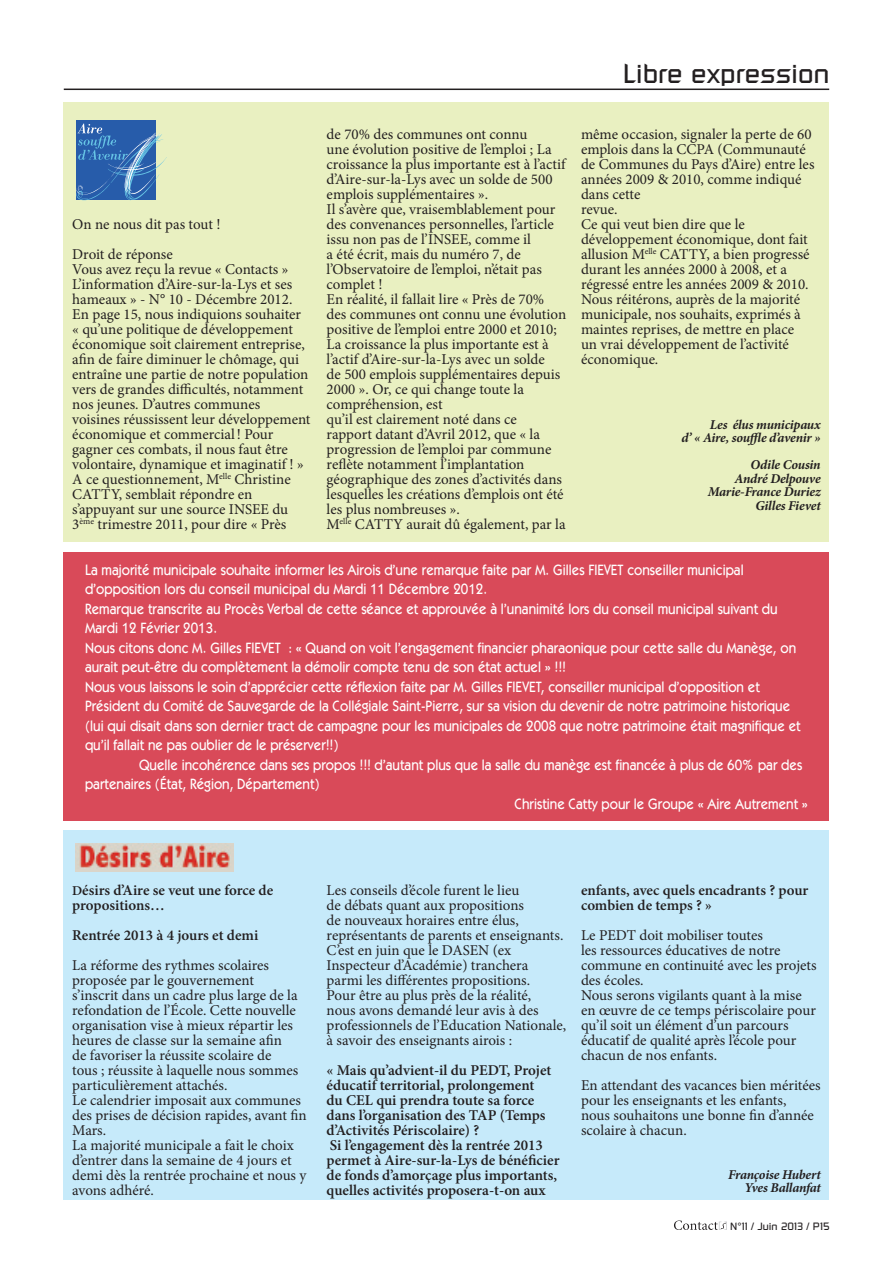
<style>
.page{position:relative;width:893px;height:1263px;background:#fff}
.page>*{position:absolute;margin:0;border:0;box-sizing:border-box;transform-origin:0 0}
.t1{font:27px "Russell Square";color:#231f20}
.t2{font:15px/15px "Minion Pro";color:#231f20}
.t3{font:500 15px/19.5px "Itc Kabel";color:#fff;scale:.9 1}
.t4{font:600 15px/15px "Minion Pro";color:#231f20}
.t5{font:italic 700 13.5px/13.5px "Minion Pro";letter-spacing:-.02em;color:#231f20;text-align:right}
.t6{font:10.5px "Russell Square";color:#231f20}
.s1{font-size:13.5px}
</style>
<div class="page">
<div style="left:64px;top:102px;width:765px;height:439px;background:#e9f0c1"></div>
<div style="left:64px;top:830px;width:765px;height:369px;background:#c6eafa"></div>
<img style="left:75px;top:844px;width:159px;height:28px">
<div style="left:76px;top:120px;width:80px;height:80px;background:#275caa"></div>
<svg style="left:76px;top:123px;width:91px;height:77px"></svg>
<svg style="left:674px;top:1220px;width:53px;height:10px"></svg>
<hr style="left:64px;top:89px;width:765px;height:1px;background:#231f20">
<div style="left:64px;top:552px;width:765px;height:268px;background:#d94a59"></div>
<h1 class="t1" style="left:623px;top:57px;width:208px">Libre expression</h1>
<p class="t2" style="left:72px;top:209px;width:150px;line-height:30px">On ne nous dit pas tout !<br>Droit de réponse</p>
<p class="t2" style="left:72px;top:262px;width:240px">Vous avez reçu la revue « Contacts » L’information d’Aire-sur-la-Lys et ses hameaux » - N° 10 - Décembre 2012.<br>En page 15, nous indiquions souhaiter « qu’une politique de développement économique soit clairement entreprise, afin de faire diminuer le chômage, qui entraîne une partie de notre population vers de grandes difficultés, notamment nos jeunes. D’autres communes voisines réussissent leur développement économique et commercial! Pour gagner ces combats, il nous faut être volontaire, dynamique et imaginatif ! » A ce questionnement, M<sup>elle</sup> Christine CATTY, semblait répondre en s’appuyant sur une source INSEE du 3<sup>ème</sup> trimestre 2011, pour dire « Près</p>
<p class="t2" style="left:327px;top:127px;width:241px">de 70% des communes ont connu<br>une évolution positive de l’emploi ; La croissance la plus importante est à l’actif d’Aire-sur-la-Lys avec un solde de 500 emplois supplémentaires ».<br>Il s’avère que, vraisemblablement pour des convenances personnelles, l’article issu non pas de l’INSEE, comme il<br>a été écrit, mais du numéro 7, de l’Observatoire de l’emploi, n’était pas complet !<br>En réalité, il fallait lire « Près de 70% des communes ont connu une évolution positive de l’emploi entre 2000 et 2010; La croissance la plus importante est à l’actif d’Aire-sur-la-Lys avec un solde<br>de 500 emplois supplémentaires depuis 2000 ». Or, ce qui change toute la compréhension, est<br>qu’il est clairement noté dans ce<br>rapport datant d’Avril 2012, que « la progression de l’emploi par commune reflète notamment l’implantation géographique des zones d’activités dans lesquelles les créations d’emplois ont été les plus nombreuses ».<br>M<sup>elle</sup> CATTY aurait dû également, par la</p>
<p class="t2" style="left:581px;top:127px;width:235px">même occasion, signaler la perte de 60 emplois dans la CCPA (Communauté de Communes du Pays d’Aire) entre les années 2009 &amp; 2010, comme indiqué dans cette<br>revue.<br>Ce qui veut bien dire que le développement économique, dont fait allusion M<sup>elle</sup> CATTY, a bien progressé durant les années 2000 à 2008, et a régressé entre les années 2009 &amp; 2010.<br>Nous réitérons, auprès de la majorité municipale, nos souhaits, exprimés à maintes reprises, de mettre en place<br>un vrai développement de l’activité économique.</p>
<p class="t5" style="left:682px;top:417px;width:141px">Les élus municipaux<br>d’ « Aire, souffle d’avenir »</p>
<p class="t5" style="left:708px;top:458px;width:114px">Odile Cousin<br>André Delpouve<br>Marie-France Duriez<br>Gilles Fievet</p>
<p class="t3" style="left:85px;top:560px;width:797px">La majorité municipale souhaite informer les Airois d’une remarque faite par M. Gilles FIEVET conseiller municipal d’opposition lors du conseil municipal du Mardi 11 Décembre 2012.<br>Remarque transcrite au Procès Verbal de cette séance et approuvée à l’unanimité lors du conseil municipal suivant du Mardi 12 Février 2013.<br>Nous citons donc M. Gilles FIEVET : « Quand on voit l’engagement financier pharaonique pour cette salle du Manège, on aurait peut-être du complètement la démolir compte tenu de son état actuel » !!!<br>Nous vous laissons le soin d’apprécier cette réflexion faite par M. Gilles FIEVET, conseiller municipal d’opposition et Président du Comité de Sauvegarde de la Collégiale Saint-Pierre, sur sa vision du devenir de notre patrimoine historique (lui qui disait dans son dernier tract de campagne pour les municipales de 2008 que notre patrimoine était magnifique et qu’il fallait ne pas oublier de le préserver!!)</p>
<p class="t3" style="left:139px;top:755px;width:738px">Quelle incohérence dans ses propos !!! d’autant plus que la salle du manège est financée à plus de 60% par des</p>
<p class="t3" style="left:85px;top:774px;width:262px">partenaires (état, région, département)</p>
<p class="t3" style="left:515px;top:794px;width:327px">Christine Catty pour le Groupe « Aire Autrement »</p>
<p class="t4" style="left:72px;top:883px;width:202px"><span class="s1">D</span>ésirs d’Aire se veut une force de propositions…</p>
<p class="t4" style="left:72px;top:928px;width:188px">Rentrée 2013 à 4 jours et demi</p>
<p class="t2" style="left:72px;top:958px;width:236px">La réforme des rythmes scolaires proposée par le gouvernement<br>s’inscrit dans un cadre plus large de la refondation de l’École. Cette nouvelle organisation vise à mieux répartir les heures de classe sur la semaine afin<br>de favoriser la réussite scolaire de<br>tous ; réussite à laquelle nous sommes particulièrement attachés.<br>Le calendrier imposait aux communes des prises de décision rapides, avant fin Mars.<br>La majorité municipale a fait le choix d’entrer dans la semaine de 4 jours et demi dès la rentrée prochaine et nous y avons adhéré.</p>
<p class="t2" style="left:327px;top:883px;width:241px">Les conseils d’école furent le lieu<br>de débats quant aux propositions<br>de nouveaux horaires entre élus, représentants de parents et enseignants.<br>C’est en juin que le DASEN (ex Inspecteur d’Académie) tranchera parmi les différentes propositions.<br>Pour être au plus près de la réalité,<br>nous avons demandé leur avis à des professionnels de l’Education Nationale, à savoir des enseignants airois :</p>
<p class="t4" style="left:327px;top:1063px;width:234px">« Mais qu’advient-il du PEDT, Projet éducatif territorial, prolongement<br>du CEL qui prendra toute sa force dans l’organisation des TAP (Temps d’Activités Périscolaire) ?<br>Si l’engagement dès la rentrée 2013 permet à Aire-sur-la-Lys de bénéficier de fonds d’amorçage plus importants, quelles activités proposera-t-on aux</p>
<p class="t4" style="left:581px;top:883px;width:229px">enfants, avec quels encadrants ? pour combien de temps ? »</p>
<p class="t2" style="left:581px;top:928px;width:237px">Le PEDT doit mobiliser toutes<br>les ressources éducatives de notre commune en continuité avec les projets des écoles.<br>Nous serons vigilants quant à la mise en œuvre de ce temps périscolaire pour qu’il soit un élément d’un parcours éducatif de qualité après l’école pour chacun de nos enfants.</p>
<p class="t2" style="left:581px;top:1078px;width:241px">En attendant des vacances bien méritées pour les enseignants et les enfants,<br>nous souhaitons une bonne fin d’année scolaire à chacun.</p>
<p class="t5" style="left:728px;top:1168px;width:94px">Françoise Hubert<br>Yves Ballanfat</p>
<p class="t6" style="left:730px;top:1220px;width:101px">N°11 / Juin 2013 / P15</p>
</div>
